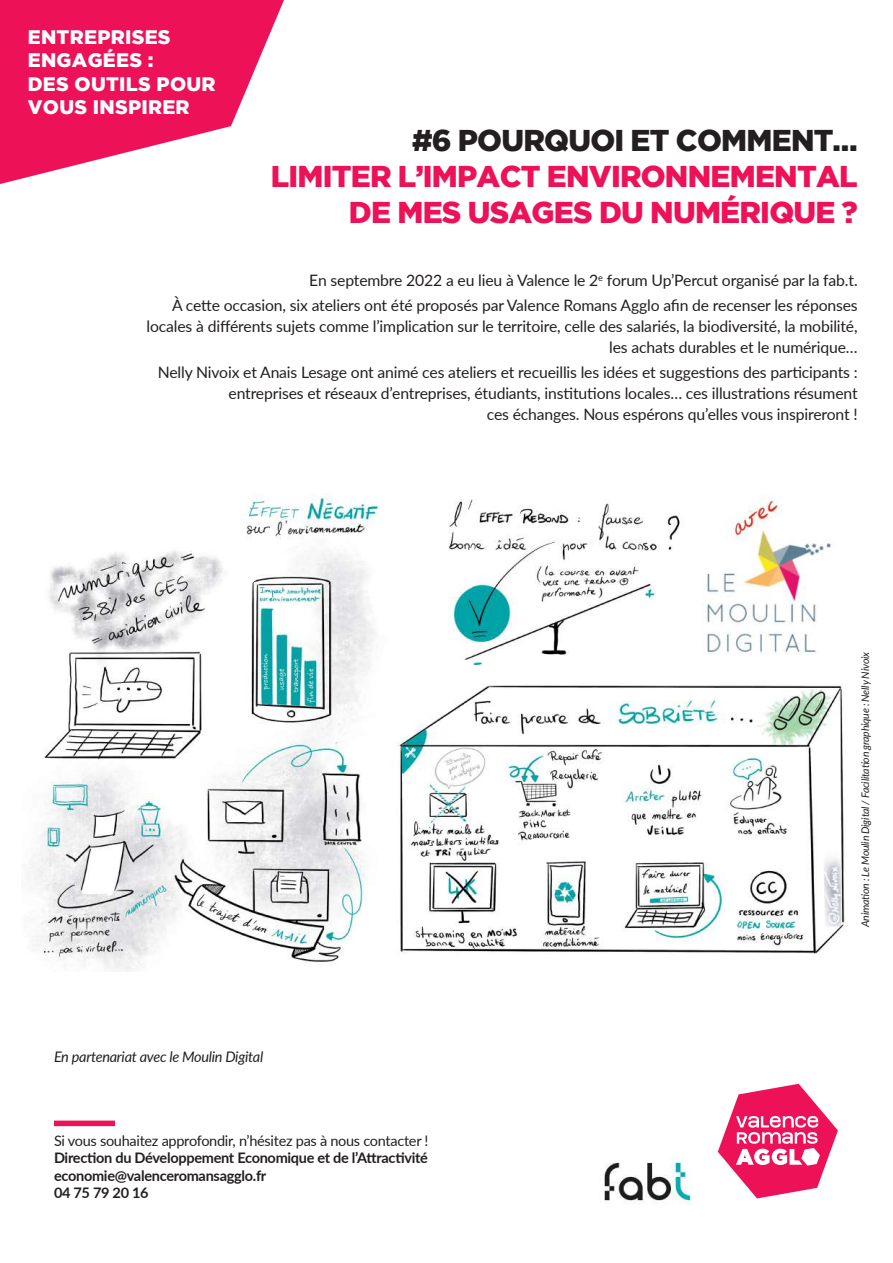
<style>
.page{position:relative;width:893px;height:1263px;background:#fff}
.page>*{position:absolute;margin:0;border:0;box-sizing:border-box;transform-origin:0 0}
.t1{font:900 30px/36px "Gotham";letter-spacing:-.025em;color:#ed1157;text-align:right}
.t2{font:900 30px "Gotham";letter-spacing:-.025em;color:#231f20}
.t3{font:900 19.5px/23.4px "Gotham";letter-spacing:.015em;color:#fff}
.t4{font:15.75px/21px "Lato";letter-spacing:-.01em;color:#231f20;text-align:right}
.t5{font:700 14.55px/17.4px "Lato";letter-spacing:-.02em;color:#231f20}
.t6{font:14.55px "Lato";letter-spacing:-.02em;color:#231f20}
.t7{font:italic 14.55px "Lato";letter-spacing:-.02em;color:#231f20}
.t8{font:italic 10.5px "Lato";letter-spacing:-.02em;color:#231f20}
</style>
<div class="page">
<svg style="left:0;top:0;width:284px;height:184px;fill:#ed1157"></svg>
<svg style="left:718px;top:1084px;width:120px;height:114px"></svg>
<img style="left:604px;top:1157px;width:88px;height:48px">
<div style="left:54px;top:1120px;width:61px;height:6px;background:#ed1157"></div>
<img style="left:27px;top:493px;width:819px;height:479px">
<p class="t3" style="left:28px;top:25px;width:189px">ENTREPRISES<br>ENGAGÉES :<br>DES OUTILS POUR<br>VOUS INSPIRER</p>
<h1 class="t2" style="left:412px;top:123px;width:447px">#6 POURQUOI ET COMMENT…</h1>
<h1 class="t1" style="left:271px;top:158px;width:589px">LIMITER L’IMPACT ENVIRONNEMENTAL<br>DE MES USAGES DU NUMÉRIQUE ?</h1>
<p class="t4" style="left:172px;top:267px;width:687px;line-height:25.2px">En septembre 2022 a eu lieu à Valence le 2<sup>e</sup> forum Up’Percut organisé par la fab.t.<br>À cette occasion, six ateliers ont été proposés par Valence Romans Agglo afin de recenser les réponses</p>
<p class="t4" style="left:147px;top:315px;width:713px">locales à différents sujets comme l’implication sur le territoire, celle des salariés, la biodiversité, la mobilité, les achats durables et le numérique…</p>
<p class="t4" style="left:158px;top:361px;width:701px">Nelly Nivoix et Anais Lesage ont animé ces ateliers et recueillis les idées et suggestions des participants : entreprises et réseaux d’entreprises, étudiants, institutions locales… ces illustrations résument<br>ces échanges. Nous espérons qu’elles vous inspireront !</p>
<p class="t7" style="left:54px;top:1046px;width:211px">En partenariat avec le Moulin Digital</p>
<p class="t6" style="left:54px;top:1130px;width:376px">Si vous souhaitez approfondir, n’hésitez pas à nous contacter !</p>
<p class="t5" style="left:54px;top:1148px;width:375px">Direction du Développement Economique et de l’Attractivité economie@valenceromansagglo.fr<br>04 75 79 20 16</p>
<p class="t8" style="left:858px;top:927px;width:277px;rotate:-90deg">Animation : Le Moulin Digital / Facilitation graphique : Nelly Nivoix</p>
</div>
